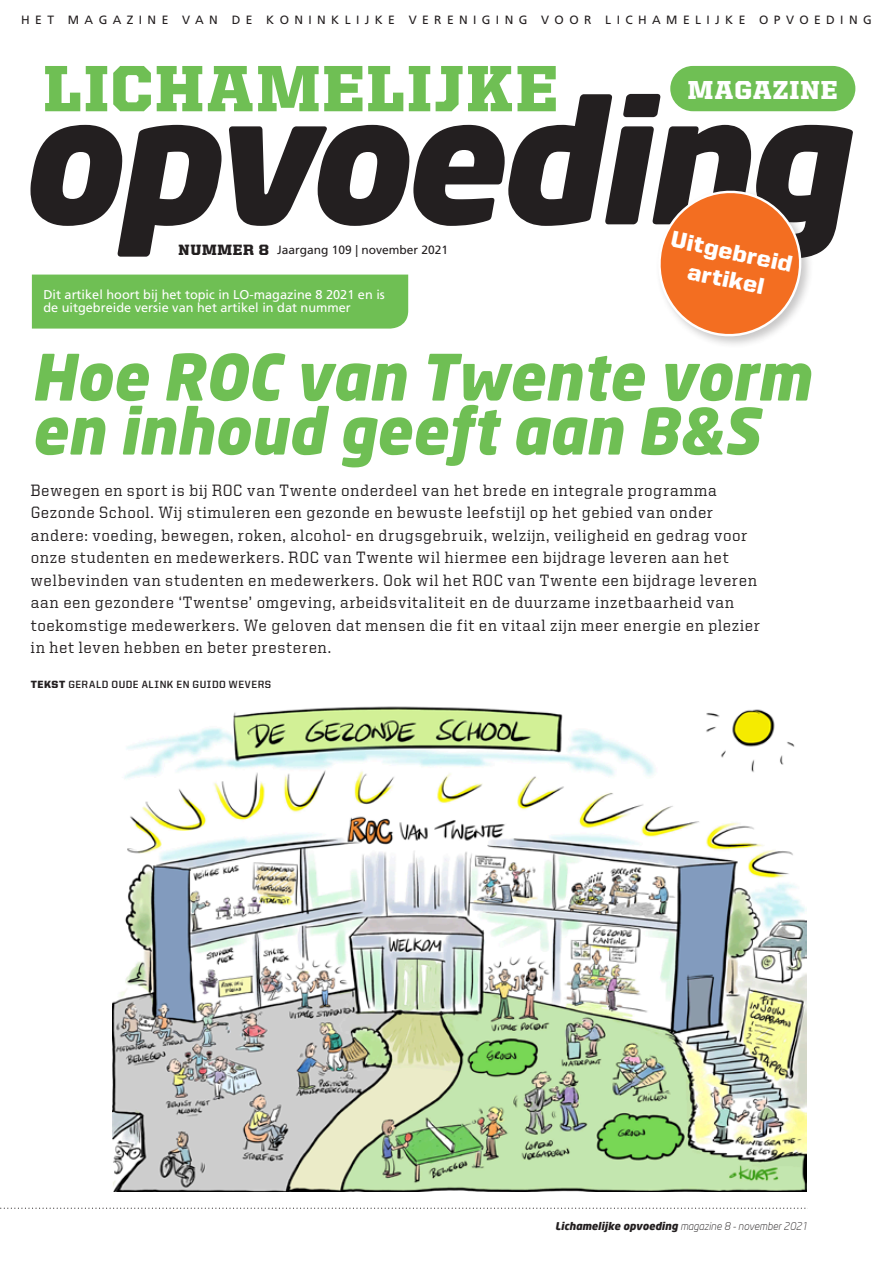
<style>
.page{position:relative;width:893px;height:1263px;background:#fff}
.page>*{position:absolute;margin:0;border:0;box-sizing:border-box;transform-origin:0 0}
.t1{font:italic 900 168.3px "Neo Sans";letter-spacing:-.035em;color:#231f20}
.t2{font:900 65.7px "United Serif Reg";letter-spacing:.03em;color:#6fbf54}
.t3{font:italic 900 63px/54px "Neo Sans";color:#6fbf54;scale:.95 1}
.t4{font:900 26.1px "United Serif Reg";letter-spacing:.035em;color:#fff}
.t5{font:900 23.1px/27.9px "United Sans Reg";color:#fff;text-align:center}
.t6{font:500 16.5px/22.5px "United Serif Reg";letter-spacing:.045em;color:#231f20;scale:.95 1}
.t7{font:12.75px/13.5px "Frutiger LT Std";color:#fff}
.t8{font:12px "Frutiger LT Std";letter-spacing:.45em;color:#231f20}
.t9{font:12px "Frutiger LT Std";color:#231f20}
.t10{font:italic 300 10.5px "Neo Sans";color:#231f20}
.t11{font:700 10.5px "United Sans Reg";letter-spacing:.05em;color:#231f20}
.s1{font-family:"United Serif Reg";font-weight:900;font-size:15px}
.s2{font-weight:900}
</style>
<div class="page">
<div style="left:670px;top:66px;width:185px;height:45px;background:#6fbf54;border-radius:23px"></div>
<svg style="left:660px;top:193px;width:150px;height:149px"></svg>
<img style="left:113px;top:706px;width:693px;height:485px">
<div style="left:32px;top:275px;width:376px;height:54px;background:#6fbf54"></div>
<svg style="left:0;top:1207px;width:808px;height:2px"></svg>
<p class="t8" style="left:21px;top:13px;width:852px">HET MAGAZINE VAN DE KONINKLIJKE VERENIGING VOOR LICHAMELIJKE OPVOEDING</p>
<h2 class="t2" style="left:43px;top:52px;width:516px">LICHAMELIJKE</h2>
<h3 class="t4" style="left:688px;top:75px;width:151px">MAGAZINE</h3>
<h1 class="t1" style="left:17px;top:52px;width:830px">opvoeding</h1>
<h3 class="t5" style="left:674px;top:225px;width:125px;rotate:12deg">Uitgebreid artikel</h3>
<p class="t9" style="left:179px;top:243px;width:271px"><span class="s1">NUMMER 8</span> Jaargang 109 | november 2021</p>
<p class="t7" style="left:43px;top:288px;width:343px">Dit artikel hoort bij het topic in LO-magazine 8 2021 en is de uitgebreide versie van het artikel in dat nummer</p>
<h3 class="t3" style="left:31px;top:348px;width:822px">Hoe ROC van Twente vorm en inhoud geeft aan B&amp;S</h3>
<p class="t6" style="left:31px;top:479px;width:769px">Bewegen en sport is bij ROC van Twente onderdeel van het brede en integrale programma Gezonde School. Wij stimuleren een gezonde en bewuste leefstijl op het gebied van onder andere: voeding, bewegen, roken, alcohol- en drugsgebruik, welzijn, veiligheid en gedrag voor onze studenten en medewerkers. ROC van Twente wil hiermee een bijdrage leveren aan het welbevinden van studenten en medewerkers. Ook wil het ROC van Twente een bijdrage leveren aan een gezondere ‘Twentse’ omgeving, arbeidsvitaliteit en de duurzame inzetbaarheid van toekomstige medewerkers. We geloven dat mensen die fit en vitaal zijn meer energie en plezier in het leven hebben en beter presteren.</p>
<p class="t11" style="left:31px;top:679px;width:242px"><span class="s2">TEKST</span> GERALD OUDE ALINK EN GUIDO WEVERS</p>
<p class="t10" style="left:555px;top:1220px;width:254px"><span class="s2">Lichamelijke opvoeding</span> magazine 8 - november 2021</p>
</div>
